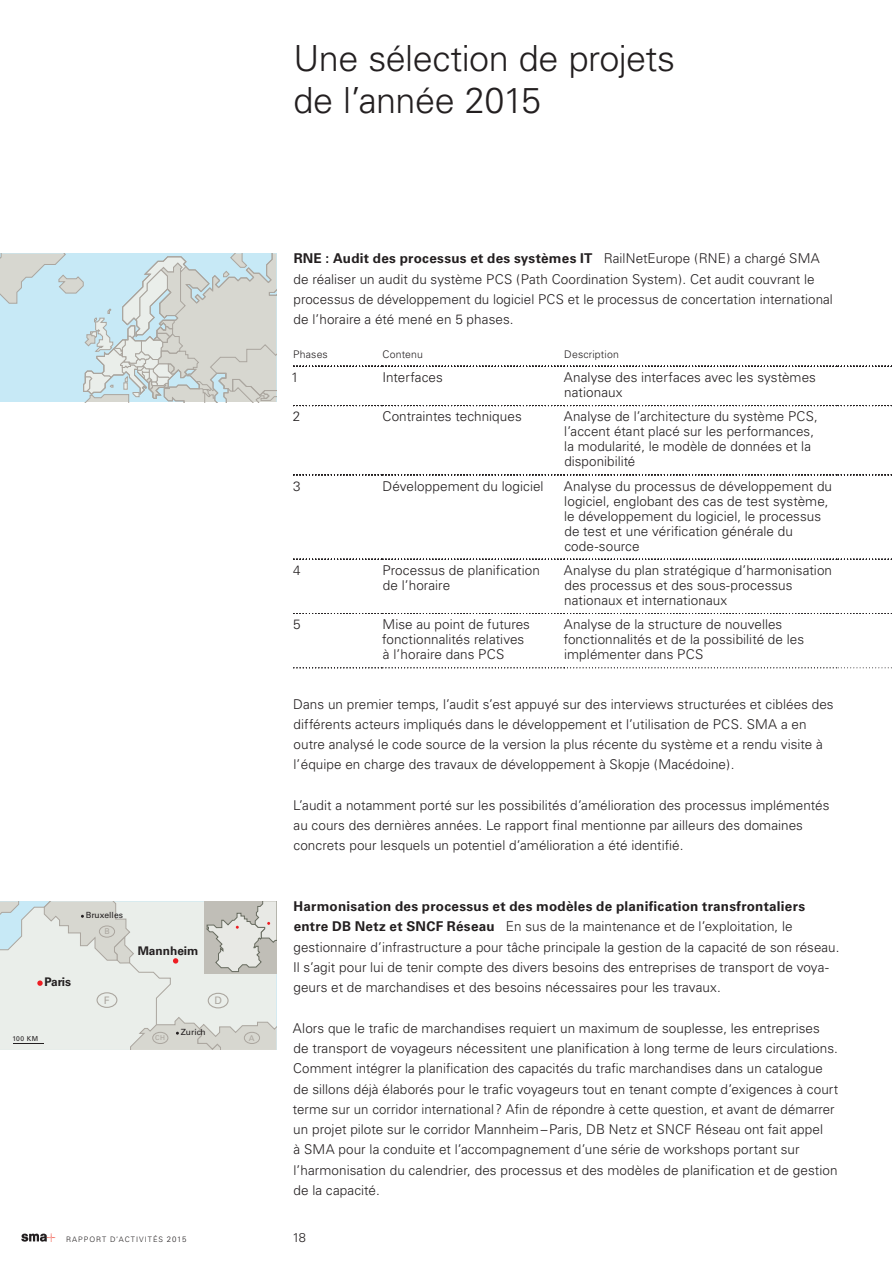
<style>
.page{position:relative;width:893px;height:1263px;background:#fff}
.page>*{position:absolute;margin:0;border:0;box-sizing:border-box;transform-origin:0 0}
.Haupttitel_light_24{font:300 36px/42px "Univers";letter-spacing:-.015em;color:#231f20}
.Lauftext_mit_Unterti{font:300 13.5px/20.2px "Univers";letter-spacing:.005em;color:#231f20}
.Tabellen_F_Univers_l{font:300 13.5px/15px "Univers";letter-spacing:.005em;color:#231f20}
.Lauftext_light_9_13{font:300 13.5px/20.2px "Univers";letter-spacing:.005em;color:#231f20}
.t1{font:300 12.75px "Univers";color:#231f20}
.t2{font:700 11.85px "Univers";color:#231f20}
.Tabellen_Univers_lig{font:300 10.5px "Univers";letter-spacing:.015em;color:#231f20}
.t3{font:10.35px "Univers";color:#aba69f}
.t4{font:8.55px "Univers";color:#231f20}
.t5{font:7.95px "Univers";color:#aba69f}
.t6{font:300 7.5px "Univers";letter-spacing:.135em;color:#231f20}
.t7{font:6.75px "Univers";color:#231f20}
.t8{font:6.75px "Univers";color:#aba69f}
.s1{font-weight:700}
.s2{font-size:7.8px}
</style>
<div class="page">
<svg style="left:21px;top:1233px;width:34px;height:9px"></svg>
<svg style="left:294px;top:366px;width:598px;height:1px"></svg>
<svg style="left:294px;top:405px;width:598px;height:1px"></svg>
<svg style="left:294px;top:474px;width:598px;height:1px"></svg>
<svg style="left:294px;top:559px;width:598px;height:1px"></svg>
<svg style="left:294px;top:613px;width:598px;height:1px"></svg>
<svg style="left:294px;top:667px;width:598px;height:1px"></svg>
<svg style="left:0;top:254px;width:276px;height:148px;background:#cddddf"></svg>
<svg style="left:0;top:901px;width:276px;height:149px;background:#e0e3df"></svg>
<div style="left:152px;top:1032px;width:16px;height:12px;border:1px solid #aba69f;border-radius:50%"></div>
<p class="Haupttitel_light_24" style="left:293px;top:37px;width:383px">Une sélection de projets de l’année 2015</p>
<p class="t4" style="left:86px;top:910px;width:39px">Bruxelles</p>
<p class="t5" style="left:105px;top:927px;width:7px">B</p>
<p class="t2" style="left:44px;top:975px;width:28px">Paris</p>
<p class="t7" style="left:12px;top:1034px;width:27px">100 KM</p>
<p class="t3" style="left:104px;top:994px;width:7px">F</p>
<p class="t2" style="left:138px;top:944px;width:62px">Mannheim</p>
<p class="t8" style="left:155px;top:1034px;width:11px">CH</p>
<p class="t4" style="left:181px;top:1027px;width:27px">Zurich</p>
<p class="t3" style="left:215px;top:994px;width:9px">D</p>
<p class="t5" style="left:249px;top:1033px;width:7px">A</p>
<p class="Lauftext_mit_Unterti" style="left:293px;top:248px;width:541px"><span class="s1">RNE : Audit des processus et des systèmes IT</span> RailNetEurope (RNE) a chargé SMA de réaliser un audit du système PCS (Path Coordination System). Cet audit couvrant le processus de développement du logiciel PCS et le processus de concertation international de l’horaire a été mené en 5 phases.</p>
<p class="Tabellen_Univers_lig" style="left:293px;top:348px;width:36px">Phases</p>
<p class="Tabellen_Univers_lig" style="left:383px;top:348px;width:42px">Contenu</p>
<p class="Tabellen_Univers_lig" style="left:564px;top:348px;width:56px">Description</p>
<p class="Tabellen_F_Univers_l" style="left:291px;top:370px;width:9px">1</p>
<p class="Tabellen_F_Univers_l" style="left:382px;top:370px;width:62px">Interfaces</p>
<p class="Tabellen_F_Univers_l" style="left:564px;top:370px;width:254px">Analyse des interfaces avec les systèmes nationaux</p>
<p class="Tabellen_F_Univers_l" style="left:293px;top:409px;width:9px">2</p>
<p class="Tabellen_F_Univers_l" style="left:382px;top:409px;width:141px">Contraintes techniques</p>
<p class="Tabellen_F_Univers_l" style="left:564px;top:409px;width:256px">Analyse de l’architecture du système PCS, l’accent étant placé sur les performances, la modularité, le modèle de données et la disponibilité</p>
<p class="Tabellen_F_Univers_l" style="left:293px;top:478px;width:9px">3</p>
<p class="Tabellen_F_Univers_l" style="left:383px;top:478px;width:163px">Développement du logiciel</p>
<p class="Tabellen_F_Univers_l" style="left:564px;top:478px;width:270px">Analyse du processus de développement du logiciel, englobant des cas de test système, le développement du logiciel, le processus de test et une vérification générale du code-source</p>
<p class="Tabellen_F_Univers_l" style="left:293px;top:563px;width:9px">4</p>
<p class="Tabellen_F_Univers_l" style="left:382px;top:563px;width:159px">Processus de planification de l’horaire</p>
<p class="Tabellen_F_Univers_l" style="left:564px;top:563px;width:270px">Analyse du plan stratégique d’harmonisation des processus et des sous-processus nationaux et internationaux</p>
<p class="Tabellen_F_Univers_l" style="left:293px;top:617px;width:9px">5</p>
<p class="Tabellen_F_Univers_l" style="left:382px;top:617px;width:149px">Mise au point de futures fonctionnalités relatives à l’horaire dans PCS</p>
<p class="Tabellen_F_Univers_l" style="left:564px;top:617px;width:242px">Analyse de la structure de nouvelles fonctionnalités et de la possibilité de les implémenter dans PCS</p>
<p class="Lauftext_light_9_13" style="left:293px;top:694px;width:542px">Dans un premier temps, l’audit s’est appuyé sur des interviews structurées et ciblées des différents acteurs impliqués dans le développement et l’utilisation de PCS. SMA a en outre analysé le code source de la version la plus récente du système et a rendu visite à l’équipe en charge des travaux de développement à Skopje (Macédoine).</p>
<p class="Lauftext_light_9_13" style="left:293px;top:795px;width:538px">L’audit a notamment porté sur les possibilités d’amélioration des processus implémentés au cours des dernières années. Le rapport final mentionne par ailleurs des domaines concrets pour lesquels un potentiel d’amélioration a été identifié.</p>
<p class="Lauftext_mit_Unterti" style="left:293px;top:896px;width:548px"><span class="s1">Harmonisation des processus et des modèles de planification transfrontaliers entre DB Netz et SNCF Réseau</span> En sus de la maintenance et de l’exploitation, le gestionnaire d’infrastructure a pour tâche principale la gestion de la capacité de son réseau.<br>Il s’agit pour lui de tenir compte des divers besoins des entreprises de transport de voya&shy;geurs et de marchandises et des besoins nécessaires pour les travaux.</p>
<p class="Lauftext_mit_Unterti" style="left:293px;top:1018px;width:547px">Alors que le trafic de marchandises requiert un maximum de souplesse, les entreprises<br>de transport de voyageurs nécessitent une planification à long terme de leurs circulations.<br>Comment intégrer la planification des capacités du trafic marchandises dans un catalogue de sillons déjà élaborés pour le trafic voyageurs tout en tenant compte d’exigences à court terme sur un corridor international ? Afin de répondre à cette question, et avant de démarrer un projet pilote sur le corridor Mannheim–Paris, DB Netz et SNCF Réseau ont fait appel<br>à SMA pour la conduite et l’accompagnement d’une série de workshops portant sur l’harmonisation du calendrier, des processus et des modèles de planification et de gestion de la capacité.</p>
<p class="t6" style="left:66px;top:1234px;width:122px">RAPPORT D’ACTIVITÉS <span class="s2">2015</span></p>
<p class="t1" style="left:292px;top:1229px;width:15px">18</p>
</div>
